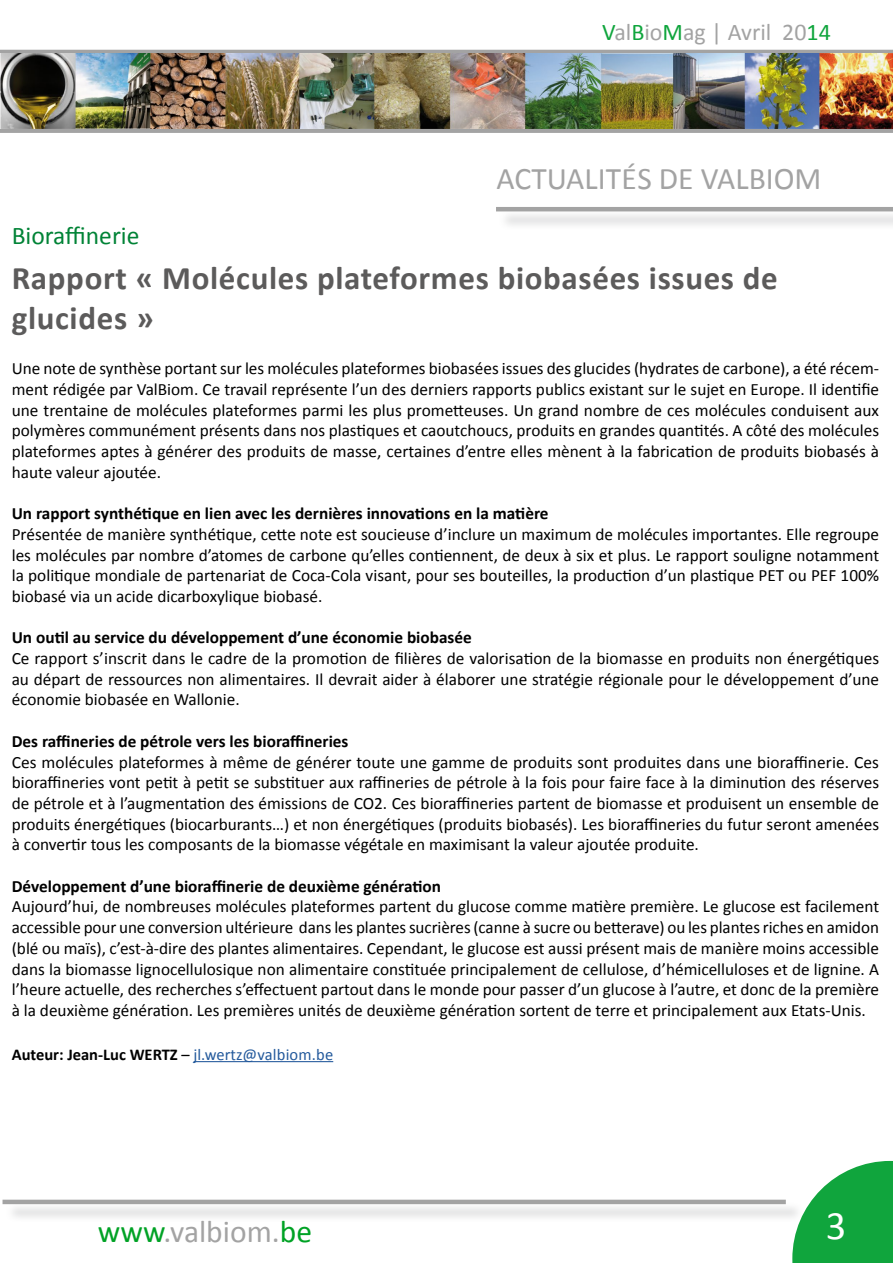
<style>
.page{position:relative;width:893px;height:1263px;background:#fff}
.page>*{position:absolute;margin:0;border:0;box-sizing:border-box;transform-origin:0 0}
.t1{font:40.5px "Calibri";color:#fff}
.t2{font:700 33px/40.5px "Calibri";letter-spacing:.02em;color:#5c5b5b}
.t3{font:31.5px "Calibri";color:#a3a3a3}
.t4{font:25.5px "Calibri";color:#008336}
.t5{font:24px "Calibri";color:#a3a3a3}
.t6{font:17.25px/20.7px "Calibri";color:#000;text-align:justify}
.t7{font:700 17.25px "Calibri";color:#000}
.t8{font:700 16.5px "Calibri";color:#000}
.s1{color:#10a53d}
.s2{font-weight:400}
.s3{font-weight:400;color:#245a9c}
.s4{color:#00a225}
</style>
<div class="page">
<svg style="left:792px;top:1161px;width:101px;height:102px"></svg>
<div style="left:5px;top:1202px;width:799px;height:20px;background:#f0f1f1"></div>
<hr style="left:3px;top:1200px;width:783px;height:4px;background:#a3a3a3">
<div style="left:0;top:128px;width:893px;height:5px;background:#a3a3a3"></div>
<hr style="left:0;top:50px;width:893px;height:4px;background:#a3a3a3">
<img style="left:0;top:53px;width:893px;height:75px">
<div style="left:499px;top:209px;width:394px;height:21px;background:#f1f2f2"></div>
<hr style="left:496px;top:207px;width:397px;height:4px;background:#a3a3a3">
<hr style="left:194px;top:1061px;width:139px;height:1px;background:#245a9c">
<h3 class="t5" style="left:602px;top:17px;width:230px"><span class="s1">V</span>al<span class="s1">B</span>io<span class="s1">M</span>ag | Avril 20<span class="s1">14</span></h3>
<h3 class="t3" style="left:496px;top:159px;width:327px">ACTUALITÉS DE VALBIOM</h3>
<h3 class="t4" style="left:12px;top:220px;width:129px">Bioraffinerie</h3>
<h2 class="t2" style="left:12px;top:258px;width:768px">Rapport « Molécules plateformes biobasées issues de glucides »</h2>
<p class="t6" style="left:12px;top:358px;width:869px">Une note de synthèse portant sur les molécules plateformes biobasées issues des glucides (hydrates de carbone), a été récem&shy;ment rédigée par ValBiom. Ce travail représente l’un des derniers rapports publics existant sur le sujet en Europe. Il identifie une trentaine de molécules plateformes parmi les plus prometteuses. Un grand nombre de ces molécules conduisent aux polymères communément présents dans nos plastiques et caoutchoucs, produits en grandes quantités. A côté des molécules plateformes aptes à générer des produits de masse, certaines d’entre elles mènent à la fabrication de produits biobasés à haute valeur ajoutée.</p>
<p class="t7" style="left:12px;top:502px;width:538px">Un rapport synthétique en lien avec les dernières innovations en la matière</p>
<p class="t6" style="left:12px;top:524px;width:869px">Présentée de manière synthétique, cette note est soucieuse d’inclure un maximum de molécules importantes. Elle regroupe les molécules par nombre d’atomes de carbone qu’elles contiennent, de deux à six et plus. Le rapport souligne notamment la politique mondiale de partenariat de Coca-Cola visant, pour ses bouteilles, la production d’un plastique PET ou PEF 100% biobasé via un acide dicarboxylique biobasé.</p>
<p class="t7" style="left:12px;top:626px;width:462px">Un outil au service du développement d’une économie biobasée</p>
<p class="t6" style="left:12px;top:648px;width:869px">Ce rapport s’inscrit dans le cadre de la promotion de filières de valorisation de la biomasse en produits non énergétiques au départ de ressources non alimentaires. Il devrait aider à élaborer une stratégie régionale pour le développement d’une économie biobasée en Wallonie.</p>
<p class="t7" style="left:12px;top:730px;width:338px">Des raffineries de pétrole vers les bioraffineries</p>
<p class="t6" style="left:12px;top:751px;width:869px">Ces molécules plateformes à même de générer toute une gamme de produits sont produites dans une bioraffinerie. Ces bioraffineries vont petit à petit se substituer aux raffineries de pétrole à la fois pour faire face à la diminution des réserves de pétrole et à l’augmentation des émissions de CO2. Ces bioraffineries partent de biomasse et produisent un ensemble de produits énergétiques (biocarburants…) et non énergétiques (produits biobasés). Les bioraffineries du futur seront amenées à convertir tous les composants de la biomasse végétale en maximisant la valeur ajoutée produite.</p>
<p class="t7" style="left:12px;top:875px;width:431px">Développement d’une bioraffinerie de deuxième génération</p>
<p class="t6" style="left:12px;top:896px;width:869px">Aujourd’hui, de nombreuses molécules plateformes partent du glucose comme matière première. Le glucose est facilement accessible pour une conversion ultérieure dans les plantes sucrières (canne à sucre ou betterave) ou les plantes riches en amidon (blé ou maïs), c’est-à-dire des plantes alimentaires. Cependant, le glucose est aussi présent mais de manière moins accessible dans la biomasse lignocellulosique non alimentaire constituée principalement de cellulose, d’hémicelluloses et de lignine. A l’heure actuelle, des recherches s’effectuent partout dans le monde pour passer d’un glucose à l’autre, et donc de la première à la deuxième génération. Les premières unités de deuxième génération sortent de terre et principalement aux Etats-Unis.</p>
<p class="t8" style="left:12px;top:1044px;width:323px">Auteur: Jean-Luc WERTZ <span class="s2">–</span> <span class="s3">jl.wertz@valbiom.be</span></p>
<h3 class="t3" style="left:98px;top:1212px;width:216px"><span class="s4">www</span>.valbiom.<span class="s4">be</span></h3>
<h1 class="t1" style="left:826px;top:1200px;width:22px">3</h1>
</div>
